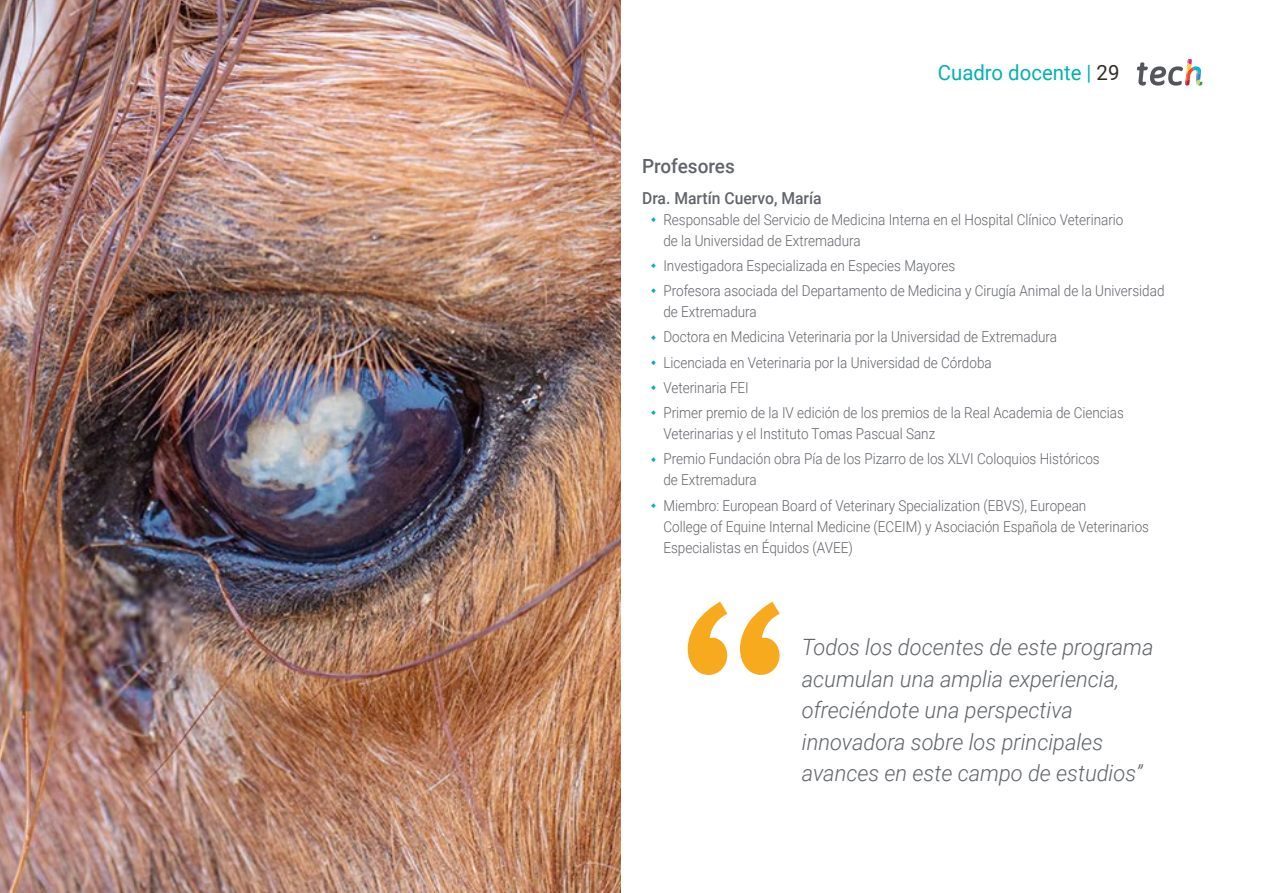
<style>
.page{position:relative;width:1263px;height:893px;background:#fff}
.page>*{position:absolute;margin:0;border:0;box-sizing:border-box;transform-origin:0 0}
.t1{font:italic 300 22.5px/31.5px "Roboto";color:#61646a}
.t2{font:21px "Roboto";color:#00b2af}
.t3{font:500 19.5px "Roboto";color:#61646a}
.t4{font:500 16.5px "Roboto";color:#61646a;scale:.95 1}
.t5{font:300 15px/25.2px "Roboto";color:#61646a;scale:.9 1}
.s1{color:#312e20}
</style>
<div class="page">
<img style="left:0;top:0;width:621px;height:893px">
<svg style="left:688px;top:602px;width:92px;height:73px"></svg>
<svg style="left:1137px;top:59px;width:65px;height:27px"></svg>
<h2 class="t2" style="left:938px;top:57px;width:183px">Cuadro docente | <span class="s1">29</span></h2>
<h3 class="t3" style="left:642px;top:153px;width:94px">Profesores</h3>
<p class="t4" style="left:642px;top:186px;width:191px">Dra. Martín Cuervo, María</p>
<p class="t5" style="left:663px;top:208px;width:513px;line-height:21px">Responsable del Servicio de Medicina Interna en el Hospital Clínico Veterinario de la Universidad de Extremadura</p>
<p class="t5" style="left:663px;top:252px;width:558px">Investigadora Especializada en Especies Mayores<br>Profesora asociada del Departamento de Medicina y Cirugía Animal de la Universidad</p>
<p class="t5" style="left:663px;top:299px;width:513px">de Extremadura<br>Doctora en Medicina Veterinaria por la Universidad de Extremadura Licenciada en Veterinaria por la Universidad de Córdoba<br>Veterinaria FEI<br>Primer premio de la IV edición de los premios de la Real Academia de Ciencias</p>
<p class="t5" style="left:663px;top:421px;width:486px">Veterinarias y el Instituto Tomas Pascual Sanz<br>Premio Fundación obra Pía de los Pizarro de los XLVI Coloquios Históricos</p>
<p class="t5" style="left:663px;top:467px;width:471px">de Extremadura<br>Miembro: European Board of Veterinary Specialization (EBVS), European</p>
<p class="t5" style="left:663px;top:515px;width:541px;line-height:21px">College of Equine Internal Medicine (ECEIM) y Asociación Española de Veterinarios<br>Especialistas en Équidos (AVEE)</p>
<h1 class="t1" style="left:802px;top:631px;width:353px">Todos los docentes de este programa acumulan una amplia experiencia, ofreciéndote una perspectiva innovadora sobre los principales avances en este campo de estudios”</h1>
</div>
